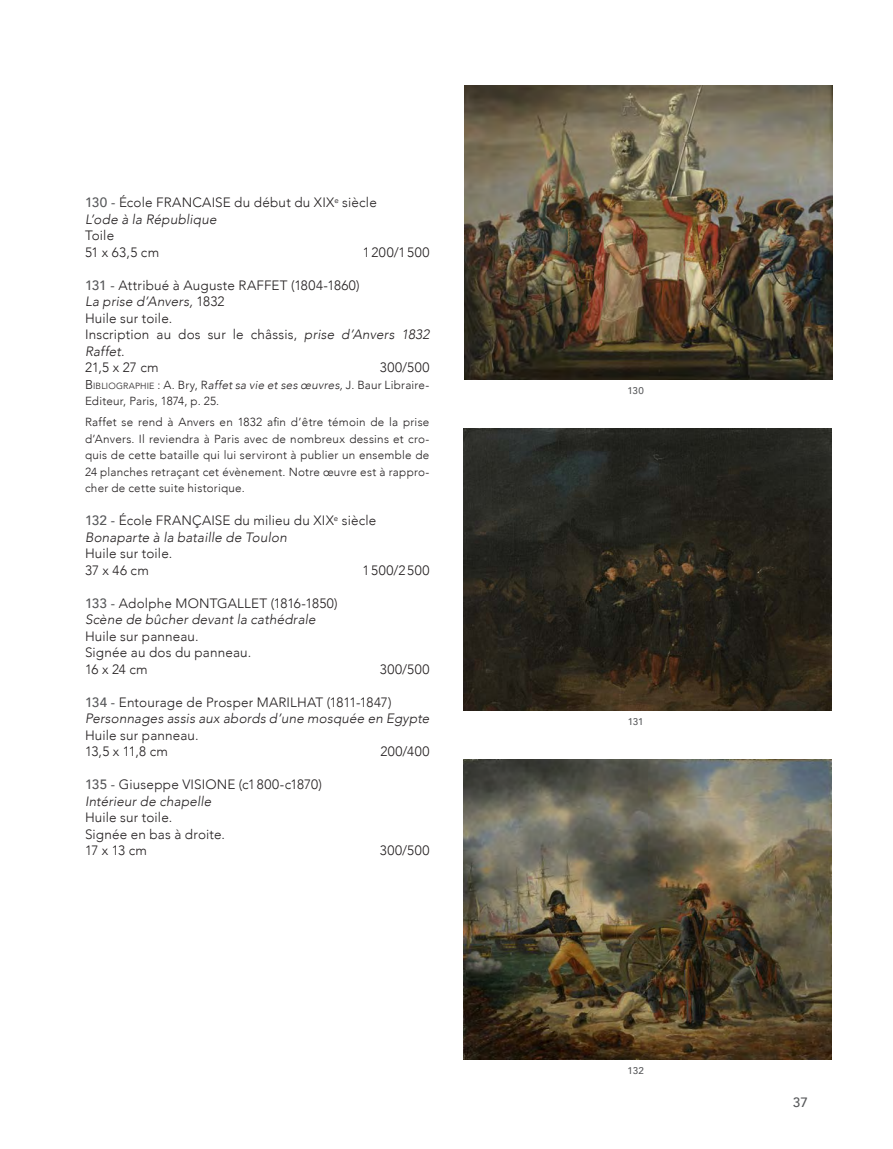
<style>
.page{position:relative;width:893px;height:1149px;background:#fff}
.page>*{position:absolute;margin:0;border:0;box-sizing:border-box;transform-origin:0 0}
.FICHE{font:300 13.5px/16.5px "Avenir";letter-spacing:.015em;color:#231f20}
.Titre_oeuvre{font:italic 300 13.5px "Avenir";letter-spacing:.015em;color:#231f20}
.FICHE-2{font:300 13.5px "Avenir";letter-spacing:.055em;color:#231f20}
.t1{font:500 13.5px "Avenir";color:#57585a}
.notes{font:300 11.7px/16.5px "Avenir";letter-spacing:.02em;color:#231f20}
.t2{font:500 9.75px "Avenir";letter-spacing:-.015em;color:#57585a}
.s1{font-weight:500;color:#57585a}
.s2{font-style:normal}
.s3{font-style:italic}
.s4{font-size:12.75px}
.s5{font-size:8.85px}
</style>
<div class="page">
<img style="left:464px;top:85px;width:368px;height:294px">
<img style="left:463px;top:759px;width:368px;height:300px">
<img style="left:463px;top:428px;width:368px;height:282px">
<p class="FICHE" style="left:85px;top:194px;width:293px"><span class="s1">130 -</span> École FRANCAISE du début du XIX<sup>e</sup> siècle</p>
<p class="Titre_oeuvre" style="left:85px;top:211px;width:133px">L’ode à la République</p>
<p class="FICHE" style="left:85px;top:227px;width:31px">Toile</p>
<p class="FICHE" style="left:85px;top:244px;width:76px">51 x 63,5 cm</p>
<p class="FICHE-2" style="left:363px;top:244px;width:68px">1200/1500</p>
<p class="FICHE" style="left:85px;top:277px;width:276px"><span class="s1">131 -</span> Attribué à Auguste RAFFET (1804-1860)</p>
<p class="Titre_oeuvre" style="left:85px;top:293px;width:141px">La prise d’Anvers, <span class="s2">1832</span></p>
<p class="FICHE" style="left:85px;top:310px;width:89px">Huile sur toile.</p>
<p class="FICHE" style="left:85px;top:326px;width:346px">Inscription au dos sur le châssis, <span class="s3">prise d’Anvers 1832<br>Raffet</span>.</p>
<p class="FICHE" style="left:85px;top:359px;width:75px">21,5 x 27 cm</p>
<p class="FICHE" style="left:380px;top:359px;width:51px">300/500</p>
<p class="notes" style="left:85px;top:376px;width:346px"><span class="s4">B</span><span class="s5">IB LIOGRAPH IE</span> : A. Bry, R<span class="s3">affet sa vie et ses œuvres,</span> J. Baur Libraire-<br>Editeur, Paris, 1874, p. 25.</p>
<p class="notes" style="left:85px;top:413px;width:346px;text-align:justify">Raffet se rend à Anvers en 1832 afin d’être témoin de la prise d’Anvers. Il reviendra à Paris avec de nombreux dessins et cro&shy;quis de cette bataille qui lui serviront à publier un ensemble de 24 planches retraçant cet évènement. Notre œuvre est à rappro&shy;cher de cette suite historique.</p>
<p class="FICHE" style="left:85px;top:512px;width:293px"><span class="s1">132 -</span> École FRANÇAISE du milieu du XIX<sup>e</sup> siècle</p>
<p class="Titre_oeuvre" style="left:85px;top:529px;width:203px">Bonaparte à la bataille de Toulon</p>
<p class="FICHE" style="left:85px;top:545px;width:89px">Huile sur toile.</p>
<p class="FICHE" style="left:85px;top:561px;width:65px">37 x 46 cm</p>
<p class="FICHE-2" style="left:363px;top:562px;width:68px">1500/2500</p>
<p class="FICHE" style="left:85px;top:594px;width:254px"><span class="s1">133 -</span> Adolphe MONTGALLET (1816-1850)</p>
<p class="Titre_oeuvre" style="left:85px;top:611px;width:232px">Scène de bûcher devant la cathédrale</p>
<p class="FICHE" style="left:85px;top:627px;width:115px">Huile sur panneau.</p>
<p class="FICHE" style="left:85px;top:644px;width:168px">Signée au dos du panneau.</p>
<p class="FICHE" style="left:85px;top:660px;width:64px">16 x 24 cm</p>
<p class="FICHE" style="left:380px;top:660px;width:51px">300/500</p>
<p class="FICHE" style="left:85px;top:693px;width:308px"><span class="s1">134 -</span> Entourage de Prosper MARILHAT (1811-1847)</p>
<p class="Titre_oeuvre" style="left:85px;top:710px;width:346px">Personnages assis aux abords d’une mosquée en Egypte</p>
<p class="FICHE" style="left:85px;top:726px;width:115px">Huile sur panneau.</p>
<p class="FICHE" style="left:85px;top:743px;width:84px">13,5 x 11,8 cm</p>
<p class="FICHE" style="left:380px;top:743px;width:50px">200/400</p>
<p class="FICHE" style="left:85px;top:776px;width:238px"><span class="s1">135 -</span> Giuseppe VISIONE (c1800-c1870)</p>
<p class="Titre_oeuvre" style="left:85px;top:793px;width:128px">Intérieur de chapelle</p>
<p class="FICHE" style="left:85px;top:809px;width:89px">Huile sur toile.</p>
<p class="FICHE" style="left:85px;top:825px;width:142px">Signée en bas à droite.</p>
<p class="FICHE" style="left:85px;top:842px;width:64px">17 x 13 cm</p>
<p class="FICHE" style="left:380px;top:842px;width:51px">300/500</p>
<p class="t2" style="left:628px;top:381px;width:18px">130</p>
<p class="t2" style="left:628px;top:712px;width:17px">131</p>
<p class="t2" style="left:628px;top:1061px;width:18px">132</p>
<p class="t1" style="left:793px;top:1090px;width:17px">37</p>
</div>
